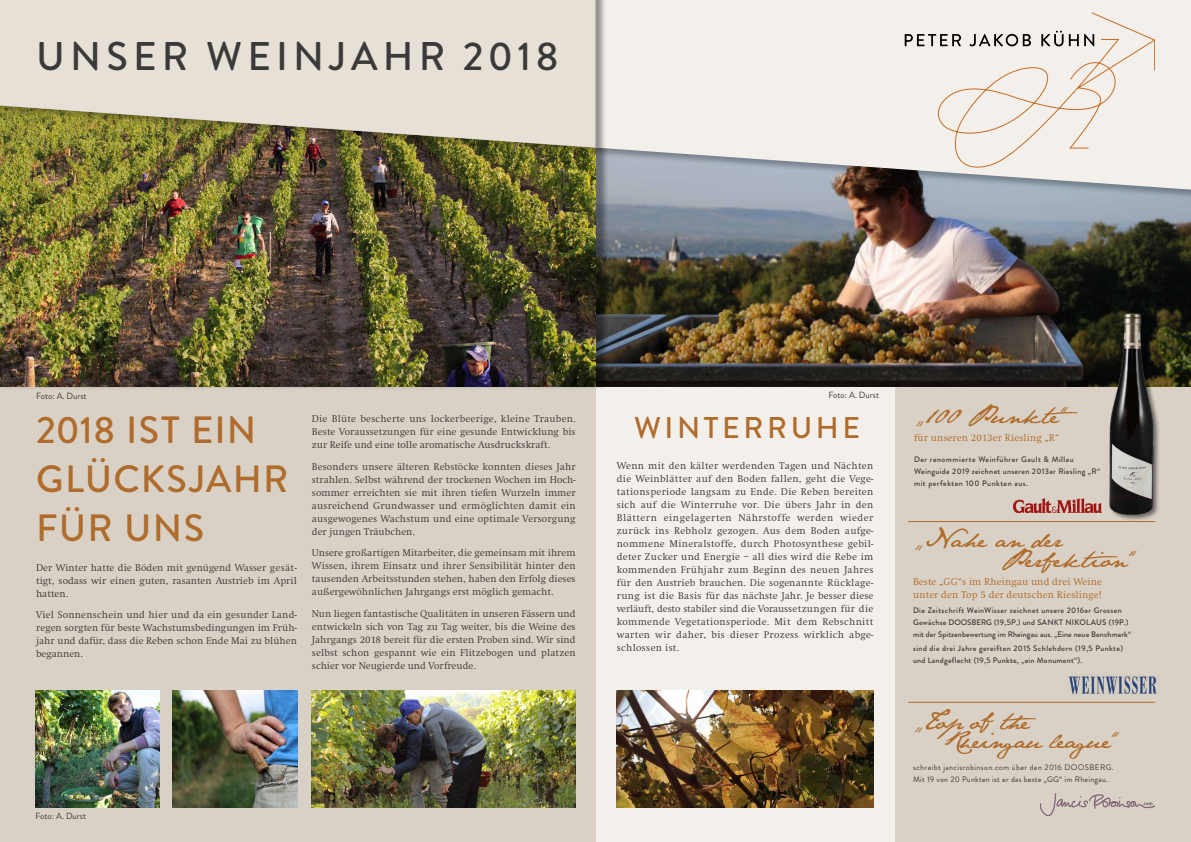
<style>
.page{position:relative;width:1191px;height:842px;background:#f3efeb}
.page>*{position:absolute;margin:0;border:0;box-sizing:border-box;transform-origin:0 0}
.t1{font:500 40px "Brandon Grotesque";letter-spacing:.13em;color:#3a3a39}
.t2{font:500 38px/49px "Brandon Grotesque";letter-spacing:.035em;color:#af6c2c}
.t3{font:500 30px "Brandon Grotesque";letter-spacing:.12em;color:#af6c2c}
.t4{font:23px/19.8px "Jane Austen";color:#af6c2c}
.t5{font:23px/19px "Jane Austen";letter-spacing:-.04em;color:#af6c2c}
.t6{font:300 10px/13px "Swift LT Pro";color:#3a3a39;text-align:justify}
.t7{font:300 10px/13px "Swift LT Pro";letter-spacing:.01em;color:#af6c2c}
.t8{font:9px "Brandon Grotesque";color:#3a3a39}
.t9{font:500 8px/12px "Brandon Grotesque";letter-spacing:.04em;color:#3a3a39}
.t10{font:8px/12px "Brandon Grotesque";letter-spacing:.05em;color:#3a3a39}
.s1{font-size:16.1px}
.s2{font-style:italic;font-size:16.1px}
</style>
<div class="page">
<div style="left:895px;top:386px;width:296px;height:456px;background:#d9d1c5"></div>
<img style="left:609px;top:203px;width:582px;height:184px">
<div style="left:0;top:381px;width:595px;height:461px;background:#d9d1c5"></div>
<div style="left:0;top:86px;width:609px;height:304px;background:#000;opacity:.4"></div>
<img style="left:0;top:203px;width:595px;height:184px">
<div style="left:0;top:0;width:1191px;height:203px;background:#000;opacity:.3"></div>
<svg style="left:0;top:0;width:1191px;height:190px"></svg>
<div style="left:0;top:0;width:607px;height:176px;background:#000;opacity:.4"></div>
<svg style="left:0;top:0;width:595px;height:148px;background:#d5cfbe"></svg>
<svg style="left:904px;top:12px;width:251px;height:155px"></svg>
<img style="left:35px;top:691px;width:124px;height:117px">
<img style="left:312px;top:691px;width:263px;height:117px">
<img style="left:616px;top:691px;width:257px;height:117px">
<img style="left:173px;top:691px;width:125px;height:117px">
<div style="left:1108px;top:312px;width:52px;height:209px;background:#000;opacity:.5"></div>
<img style="left:1106px;top:310px;width:50px;height:211px">
<hr style="left:908px;top:702px;width:247px;height:1px;background:#af6c2c">
<hr style="left:908px;top:521px;width:247px;height:1px;background:#af6c2c">
<img style="left:1040px;top:793px;width:115px;height:22px">
<img style="left:1069px;top:675px;width:89px;height:20px">
<img style="left:1013px;top:498px;width:88px;height:14px">
<h1 class="t1" style="left:36px;top:29px;width:524px">UNSER WEINJAHR 2018</h1>
<p class="t8" style="left:36px;top:390px;width:52px">Foto: A. Durst</p>
<p class="t8" style="left:828px;top:389px;width:52px">Foto: A. Durst</p>
<h2 class="t2" style="left:36px;top:406px;width:254px">2018 IST EIN<br>GLÜCKSJAHR<br>FÜR UNS</h2>
<p class="t6" style="left:36px;top:561px;width:262px">Der Winter hatte die Böden mit genügend Wasser gesät&shy;tigt, sodass wir einen guten, rasanten Austrieb im April hatten.</p>
<p class="t6" style="left:36px;top:608px;width:262px">Viel Sonnenschein und hier und da ein gesunder Land&shy;regen sorgten für beste Wachstumsbedingungen im Früh&shy;jahr und dafür, dass die Reben schon Ende Mai zu blühen begannen.</p>
<p class="t6" style="left:312px;top:412px;width:265px">Die Blüte bescherte uns lockerbeerige, kleine Trauben.<br>Beste Voraussetzungen für eine gesunde Entwicklung bis zur Reife und eine tolle aromatische Ausdruckskraft.</p>
<p class="t6" style="left:312px;top:460px;width:265px">Besonders unsere älteren Rebstöcke konnten dieses Jahr strahlen. Selbst während der trockenen Wochen im Hoch&shy;sommer erreichten sie mit ihren tiefen Wurzeln immer ausreichend Grundwasser und ermöglichten damit ein ausgewogenes Wachstum und eine optimale Versorgung der jungen Träubchen.</p>
<p class="t6" style="left:312px;top:546px;width:265px">Unsere großartigen Mitarbeiter, die gemeinsam mit ihrem Wissen, ihrem Einsatz und ihrer Sensibilität hinter den tausenden Arbeitsstunden stehen, haben den Erfolg dieses außergewöhnlichen Jahrgangs erst möglich gemacht.</p>
<p class="t6" style="left:312px;top:607px;width:265px">Nun liegen fantastische Qualitäten in unseren Fässern und entwickeln sich von Tag zu Tag weiter, bis die Weine des Jahrgangs 2018 bereit für die ersten Proben sind. Wir sind selbst schon gespannt wie ein Flitzebogen und platzen schier vor Neugierde und Vorfreude.</p>
<h3 class="t3" style="left:634px;top:407px;width:228px">WINTERRUHE</h3>
<p class="t6" style="left:617px;top:459px;width:258px">Wenn mit den kälter werdenden Tagen und Nächten die Weinblätter auf den Boden fallen, geht die Vege&shy;tationsperiode langsam zu Ende. Die Reben bereiten sich auf die Winterruhe vor. Die übers Jahr in den Blättern eingelagerten Nährstoffe werden wieder zurück ins Rebholz gezogen. Aus dem Boden aufge&shy;nommene Mineralstoffe, durch Photosynthese gebil&shy;deter Zucker und Energie – all dies wird die Rebe im kommenden Frühjahr zum Beginn des neuen Jahres für den Austrieb brauchen. Die sogenannte Rücklage&shy;rung ist die Basis für das nächste Jahr. Je besser diese verläuft, desto stabiler sind die Voraussetzungen für die kommende Vegetationsperiode. Mit dem Rebschnitt warten wir daher, bis dieser Prozess wirklich abge&shy;schlossen ist.</p>
<p class="t8" style="left:35px;top:809px;width:52px">Foto: A. Durst</p>
<h3 class="t4" style="left:914px;top:405px;width:165px">„100 Punkte“</h3>
<p class="t7" style="left:914px;top:431px;width:147px">für unseren 2013er Riesling „R“</p>
<p class="t9" style="left:914px;top:453px;width:188px">Der renommierte Weinführer Gault &amp; Millau<br>Weinguide 2019 zeichnet unseren 2013er Riesling „R“ mit perfekten 100 Punkten aus.</p>
<h3 class="t4" style="left:1001px;top:529px;width:135px;text-indent:-88px">„Nahe an der<br>Per<sup>f</sup>ektion“</h3>
<p class="t7" style="left:913px;top:575px;width:190px">Beste „GG“s im Rheingau und drei Weine unter den Top 5 der deutschen Rieslinge!</p>
<p class="t9" style="left:913px;top:604px;width:219px">Die Zeitschrift WeinWisser zeichnet unsere 2016er Grossen<br>Gewächse DOOSBERG (19,5P.) und SANKT NIKOLAUS (19P.) mit der Spitzenbewertung im Rheingau aus. „Eine neue Benchmark“</p>
<p class="t9" style="left:913px;top:643px;width:211px">sind die drei Jahre gereiften 2015 Schlehdorn (19,5 Punkte) und Landgeflecht (19,5 Punkte, „ein Monument“).</p>
<h3 class="t5" style="left:942px;top:712px;width:176px;text-indent:-30px">„Top o<sup>f</sup>the<br><span class="s1">R</span><span class="s2">h</span>ein<span class="s2">g</span>au lea<span class="s2">g</span>ue“</h3>
<p class="t10" style="left:913px;top:761px;width:202px">schreibt jancisrobinson.com über den 2016 DOOSBERG.<br>Mit 19 von 20 Punkten ist er das beste „GG“ im Rheingau.</p>
</div>
